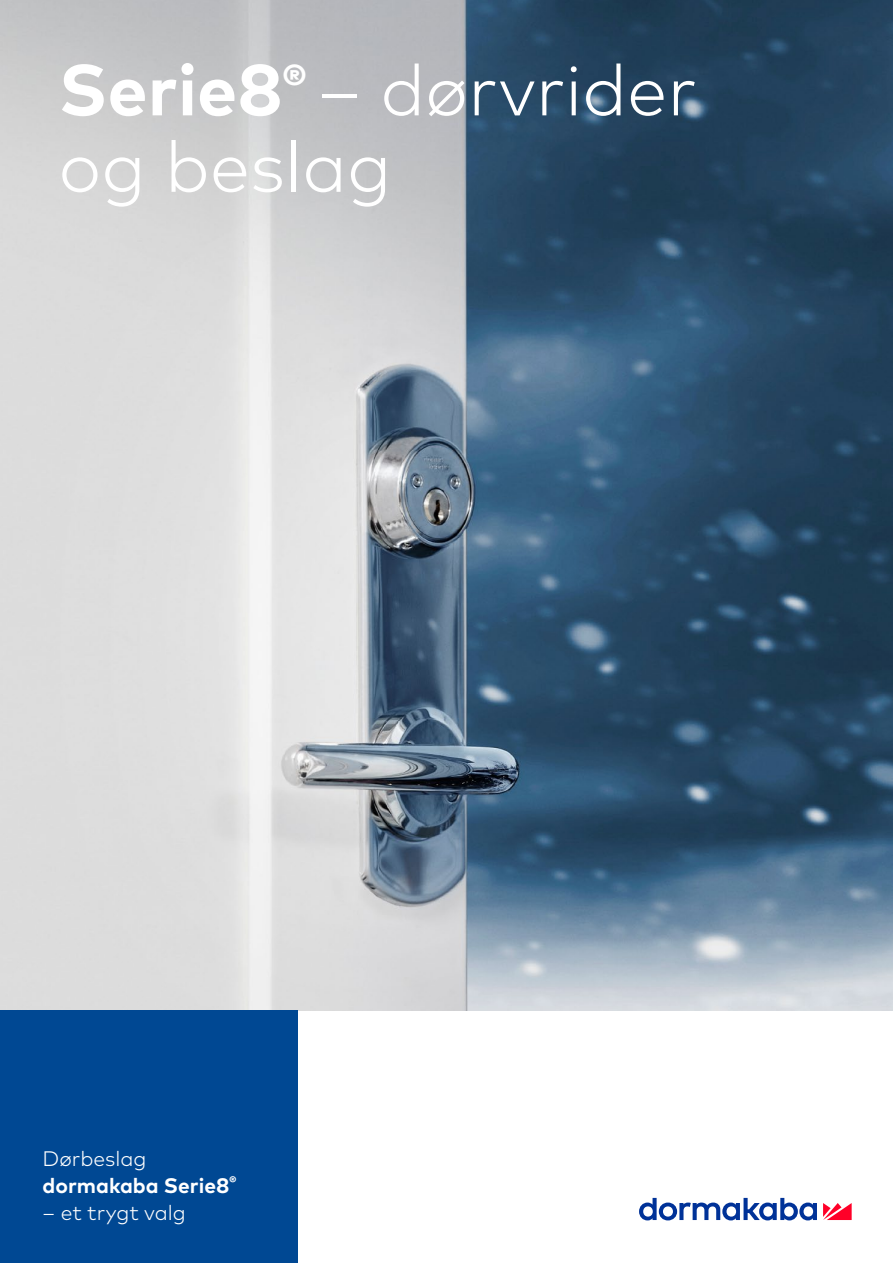
<style>
.page{position:relative;width:893px;height:1263px;background:#fff}
.page>*{position:absolute;margin:0;border:0;box-sizing:border-box;transform-origin:0 0}
.t1{font:300 72px/76.5px "Mark Pro";color:#fff}
.t2{font:700 21px/27px "Mark Pro";color:#fff}
.t3{font:300 21px "Mark Pro";color:#fff}
.s1{font-weight:700}
.s2{font-weight:300}
</style>
<div class="page">
<svg style="left:823px;top:1203px;width:29px;height:17px"></svg>
<svg style="left:639px;top:1198px;width:178px;height:22px"></svg>
<img style="left:0;top:0;width:893px;height:1010px">
<div style="left:0;top:1010px;width:298px;height:253px;background:#004893"></div>
<p class="t1" style="left:58px;top:46px;width:640px"><span class="s1">Serie8</span><sup>®</sup> – dørvrider og beslag</p>
<p class="t2" style="left:43px;top:1144px;width:195px"><span class="s2">Dørbeslag </span>dormakaba Serie8<sup>®</sup></p>
<p class="t3" style="left:43px;top:1197px;width:145px">– et trygt valg</p>
</div>
